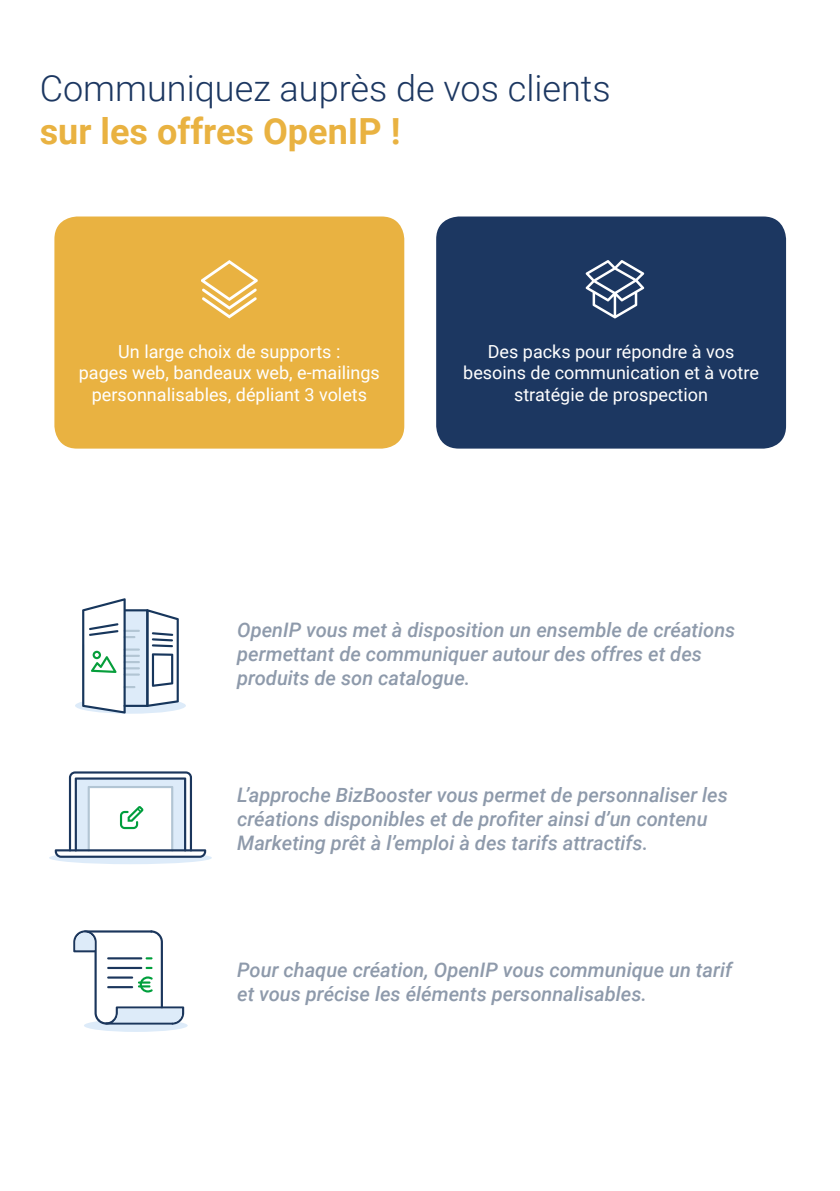
<style>
.page{position:relative;width:840px;height:1191px;background:#fff}
.page>*{position:absolute;margin:0;border:0;box-sizing:border-box;transform-origin:0 0}
.t1{font:300 36px "Roboto";color:#1c3761}
.t2{font:700 36px "Roboto";color:#e9b241}
.t3{font:italic 500 20px/24px "Roboto";color:#8e9aab}
.t4{font:18px/21.6px "Roboto";color:#fff;text-align:center}
</style>
<div class="page">
<div style="left:54px;top:216px;width:350px;height:232px;background:#e9b241;border-radius:23px"></div>
<div style="left:436px;top:216px;width:349px;height:232px;background:#1c3761;border-radius:23px"></div>
<svg style="left:201px;top:260px;width:57px;height:58px"></svg>
<svg style="left:585px;top:260px;width:59px;height:58px"></svg>
<svg style="left:75px;top:598px;width:111px;height:115px"></svg>
<svg style="left:49px;top:771px;width:163px;height:93px"></svg>
<svg style="left:73px;top:930px;width:114px;height:102px"></svg>
<h1 class="t1" style="left:40px;top:63px;width:572px">Communiquez auprès de vos clients</h1>
<h1 class="t2" style="left:40px;top:106px;width:362px">sur les offres OpenIP !</h1>
<p class="t4" style="left:79px;top:340px;width:302px">Un large choix de supports :<br>pages web, bandeaux web, e-mailings personnalisables, dépliant 3 volets</p>
<p class="t4" style="left:463px;top:340px;width:297px">Des packs pour répondre à vos besoins de communication et à votre stratégie de prospection</p>
<p class="t3" style="left:237px;top:617px;width:499px">OpenIP vous met à disposition un ensemble de créations permettant de communiquer autour des offres et des produits de son catalogue.</p>
<p class="t3" style="left:237px;top:782px;width:492px">L’approche BizBooster vous permet de personnaliser les créations disponibles et de profiter ainsi d’un contenu<br>Marketing prêt à l’emploi à des tarifs attractifs.</p>
<p class="t3" style="left:237px;top:956px;width:496px">Pour chaque création, OpenIP vous communique un tarif et vous précise les éléments personnalisables.</p>
</div>
